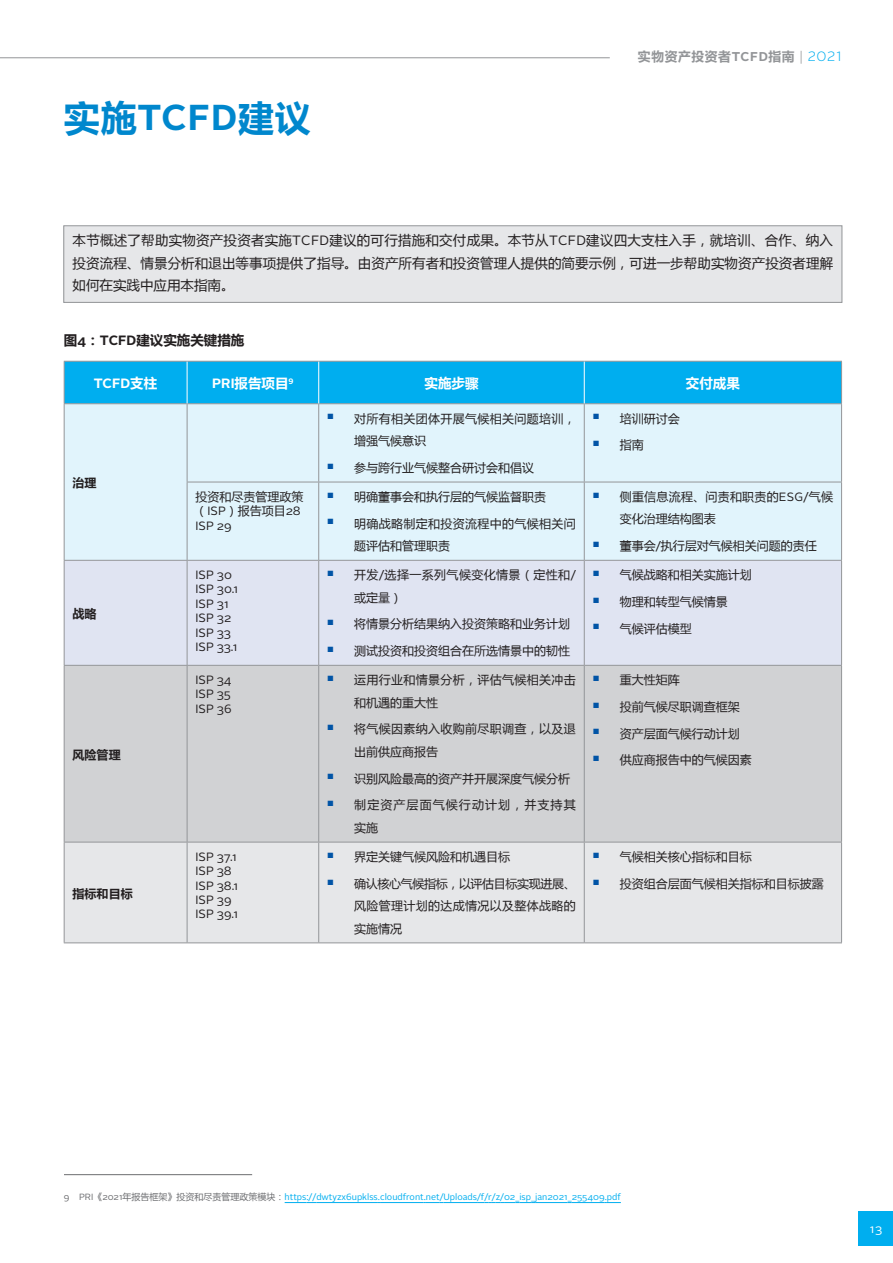
<style>
.page{position:relative;width:893px;height:1263px;background:#fff}
.page>*{position:absolute;margin:0;border:0;box-sizing:border-box;transform-origin:0 0}
.t1{font:700 36px "Microsoft Ya Hei";color:#0087cd}
.t2{font:13.5px/22.5px "Microsoft Ya Hei";letter-spacing:.005em;color:#231f20;text-align:justify}
.t3{font:700 13.5px "Microsoft Ya Hei";color:#fff}
.t4{font:700 13.5px "Microsoft Ya Hei";color:#231f20}
.t5{font:700 13.5px "Alright Sans";color:#fff}
.t6{font:700 12.75px "Microsoft Ya Hei";letter-spacing:.05em;color:#939598}
.t7{font:12px/22.5px "Microsoft Ya Hei";color:#231f20}
.t8{font:12px/22.5px "Microsoft Ya Hei";letter-spacing:.025em;color:#231f20}
.t9{font:12px/14.4px "Alright Sans";color:#231f20}
.t10{font:12px/22.5px "Microsoft Ya Hei";letter-spacing:.02em;color:#231f20}
.t11{font:12px/22.5px "Microsoft Ya Hei";letter-spacing:.035em;color:#231f20}
.t12{font:12px/22.5px "Microsoft Ya Hei";letter-spacing:.09em;color:#231f20}
.t13{font:700 12px "Microsoft Ya Hei";color:#231f20}
.t14{font:12px "Alright Sans";color:#fff}
.t15{font:9px "Alright Sans";color:#00aeef}
.s1{font-family:"Alright Sans"}
.s2{font-family:"Alright Sans";font-weight:300;font-size:13.5px}
.s3{font-family:"Alright Sans";font-weight:300;font-size:13.5px;color:#00aeef}
.s4{font-family:"Microsoft Ya Hei"}
.s5{color:#6c6d70}
.s6{font-family:"Microsoft Ya Hei";color:#6c6d70}
</style>
<div class="page">
<div style="left:859px;top:1212px;width:34px;height:34px;background:#00aeef"></div>
<hr style="left:0;top:57px;width:610px;height:1px;background:#939598">
<div style="left:64px;top:226px;width:778px;height:76px;background:#e6e7e9"></div>
<div style="left:63px;top:225px;width:779px;height:78px;border:1px solid #939598"></div>
<div style="left:65px;top:362px;width:776px;height:41px;background:#00aeef"></div>
<div style="left:65px;top:404px;width:776px;height:156px;background:#e1f4fc"></div>
<div style="left:65px;top:561px;width:776px;height:104px;background:#e0e4f2"></div>
<div style="left:65px;top:666px;width:776px;height:176px;background:#d1d2d4"></div>
<div style="left:65px;top:843px;width:776px;height:99px;background:#e6e7e9"></div>
<hr style="left:64px;top:361px;width:123px;height:1px;background:#939598">
<hr style="left:64px;top:362px;width:1px;height:41px;background:#939598">
<hr style="left:187px;top:361px;width:132px;height:1px;background:#939598">
<hr style="left:319px;top:361px;width:265px;height:1px;background:#939598">
<hr style="left:584px;top:361px;width:258px;height:1px;background:#939598">
<hr style="left:841px;top:362px;width:1px;height:41px;background:#939598">
<hr style="left:64px;top:403px;width:123px;height:1px;background:#939598">
<hr style="left:64px;top:404px;width:1px;height:78px;background:#939598">
<hr style="left:187px;top:403px;width:132px;height:1px;background:#939598">
<hr style="left:187px;top:404px;width:1px;height:78px;background:#939598">
<hr style="left:319px;top:403px;width:265px;height:1px;background:#939598">
<hr style="left:318px;top:404px;width:1px;height:78px;background:#939598">
<hr style="left:584px;top:403px;width:258px;height:1px;background:#939598">
<hr style="left:584px;top:404px;width:1px;height:78px;background:#939598">
<hr style="left:841px;top:404px;width:1px;height:78px;background:#939598">
<hr style="left:64px;top:482px;width:1px;height:78px;background:#939598">
<hr style="left:187px;top:482px;width:132px;height:1px;background:#939598">
<hr style="left:187px;top:482px;width:1px;height:78px;background:#939598">
<hr style="left:319px;top:482px;width:265px;height:1px;background:#939598">
<hr style="left:318px;top:482px;width:1px;height:78px;background:#939598">
<hr style="left:584px;top:482px;width:258px;height:1px;background:#939598">
<hr style="left:584px;top:482px;width:1px;height:78px;background:#939598">
<hr style="left:841px;top:482px;width:1px;height:78px;background:#939598">
<hr style="left:64px;top:560px;width:123px;height:1px;background:#939598">
<hr style="left:64px;top:561px;width:1px;height:104px;background:#939598">
<hr style="left:187px;top:560px;width:132px;height:1px;background:#939598">
<hr style="left:187px;top:561px;width:1px;height:104px;background:#939598">
<hr style="left:319px;top:560px;width:265px;height:1px;background:#939598">
<hr style="left:318px;top:561px;width:1px;height:104px;background:#939598">
<hr style="left:584px;top:560px;width:258px;height:1px;background:#939598">
<hr style="left:584px;top:561px;width:1px;height:104px;background:#939598">
<hr style="left:841px;top:561px;width:1px;height:104px;background:#939598">
<hr style="left:64px;top:665px;width:123px;height:1px;background:#939598">
<hr style="left:64px;top:666px;width:1px;height:176px;background:#939598">
<hr style="left:187px;top:665px;width:132px;height:1px;background:#939598">
<hr style="left:187px;top:666px;width:1px;height:176px;background:#939598">
<hr style="left:319px;top:665px;width:265px;height:1px;background:#939598">
<hr style="left:318px;top:666px;width:1px;height:176px;background:#939598">
<hr style="left:584px;top:665px;width:258px;height:1px;background:#939598">
<hr style="left:584px;top:666px;width:1px;height:176px;background:#939598">
<hr style="left:841px;top:666px;width:1px;height:176px;background:#939598">
<hr style="left:64px;top:842px;width:123px;height:1px;background:#939598">
<hr style="left:64px;top:842px;width:1px;height:100px;background:#939598">
<hr style="left:187px;top:842px;width:132px;height:1px;background:#939598">
<hr style="left:187px;top:842px;width:1px;height:100px;background:#939598">
<hr style="left:319px;top:842px;width:265px;height:1px;background:#939598">
<hr style="left:318px;top:842px;width:1px;height:100px;background:#939598">
<hr style="left:584px;top:842px;width:258px;height:1px;background:#939598">
<hr style="left:584px;top:842px;width:1px;height:100px;background:#939598">
<hr style="left:841px;top:842px;width:1px;height:100px;background:#939598">
<hr style="left:64px;top:942px;width:123px;height:1px;background:#939598">
<hr style="left:187px;top:942px;width:132px;height:1px;background:#939598">
<hr style="left:319px;top:942px;width:265px;height:1px;background:#939598">
<hr style="left:584px;top:942px;width:258px;height:1px;background:#939598">
<hr style="left:187px;top:362px;width:1px;height:41px;background:#fff">
<hr style="left:318px;top:362px;width:1px;height:41px;background:#fff">
<hr style="left:584px;top:362px;width:1px;height:41px;background:#fff">
<hr style="left:64px;top:1174px;width:188px;height:1px;background:#6c6d70">
<svg style="left:285px;top:1202px;width:31px;height:1px"></svg>
<hr style="left:316px;top:1202px;width:62px;height:1px;background:#00aeef">
<hr style="left:380px;top:1202px;width:44px;height:1px;background:#00aeef">
<svg style="left:424px;top:1202px;width:19px;height:1px"></svg>
<hr style="left:443px;top:1202px;width:34px;height:1px;background:#00aeef">
<svg style="left:477px;top:1202px;width:58px;height:1px"></svg>
<hr style="left:535px;top:1202px;width:33px;height:1px;background:#00aeef">
<hr style="left:572px;top:1202px;width:33px;height:1px;background:#00aeef">
<svg style="left:605px;top:1202px;width:16px;height:1px"></svg>
<h1 class="t1" style="left:64px;top:93px;width:249px">实施<span class="s1">TCFD</span>建议</h1>
<p class="t6" style="left:638px;top:48px;width:205px">实物资产投资者<span class="s1">TCFD</span>指南 <span class="s2">|</span> <span class="s3">2021</span></p>
<p class="t2" style="left:73px;top:229px;width:762px">本节概述了帮助实物资产投资者实施<span class="s1">TCFD</span>建议的可行措施和交付成果。本节从<span class="s1">TCFD</span>建议四大支柱入手，就培训、合作、纳入投资流程、情景分析和退出等事项提供了指导。由资产所有者和投资管理人提供的简要示例，可进一步帮助实物资产投资者理解如何在实践中应用本指南。</p>
<p class="t4" style="left:64px;top:331px;width:182px">图<span class="s1">4</span>：<span class="s1">TCFD</span>建议实施关键措施</p>
<p class="t5" style="left:94px;top:374px;width:65px">TCFD<span class="s4">支柱</span></p>
<p class="t3" style="left:212px;top:374px;width:83px"><span class="s1">PRI</span>报告项目<sup>9</sup></p>
<p class="t3" style="left:424px;top:374px;width:55px">实施步骤</p>
<p class="t3" style="left:686px;top:374px;width:55px">交付成果</p>
<p class="t13" style="left:73px;top:474px;width:25px">治理</p>
<p class="t13" style="left:73px;top:605px;width:25px">战略</p>
<p class="t13" style="left:73px;top:746px;width:49px">风险管理</p>
<p class="t13" style="left:73px;top:885px;width:61px">指标和目标</p>
<p class="t7" style="left:196px;top:489px;width:109px;line-height:14.4px">投资和尽责管理政策（<span class="s1">ISP</span>）报告项目<span class="s1">28</span></p>
<p class="t9" style="left:196px;top:518px;width:37px">ISP 29</p>
<p class="t8" style="left:354px;top:407px;width:223px;text-indent:-27px"><sup>■</sup> 对所有相关团体开展气候相关问题培训，增强气候意识</p>
<p class="t7" style="left:327px;top:456px;width:208px"><sup>■</sup> 参与跨行业气候整合研讨会和倡议</p>
<p class="t7" style="left:327px;top:485px;width:220px"><sup>■</sup> 明确董事会和执行层的气候监督职责</p>
<p class="t8" style="left:354px;top:512px;width:223px;text-indent:-27px"><sup>■</sup> 明确战略制定和投资流程中的气候相关问题评估和管理职责</p>
<p class="t9" style="left:196px;top:568px;width:44px">ISP 30<br>ISP 30.1<br>ISP 31<br>ISP 32<br>ISP 33<br>ISP 33.1</p>
<p class="t11" style="left:354px;top:563px;width:223px;text-indent:-27px"><sup>■</sup> 开发/选择一系列气候变化情景（定性和/或定量）</p>
<p class="t7" style="left:327px;top:612px;width:244px"><sup>■</sup> 将情景分析结果纳入投资策略和业务计划</p>
<p class="t7" style="left:327px;top:639px;width:244px"><sup>■</sup> 测试投资和投资组合在所选情景中的韧性</p>
<p class="t9" style="left:196px;top:673px;width:37px;text-align:justify">ISP 34<br>ISP 35<br>ISP 36</p>
<p class="t8" style="left:354px;top:668px;width:223px;text-indent:-27px"><sup>■</sup> 运用行业和情景分析，评估气候相关冲击和机遇的重大性</p>
<p class="t8" style="left:354px;top:717px;width:223px;text-indent:-27px"><sup>■</sup> 将气候因素纳入收购前尽职调查，以及退出前供应商报告</p>
<p class="t7" style="left:327px;top:767px;width:244px"><sup>■</sup> 识别风险最高的资产并开展深度气候分析</p>
<p class="t12" style="left:354px;top:793px;width:223px;text-indent:-27px"><sup>■</sup> 制定资产层面气候行动计划，并支持其实施</p>
<p class="t9" style="left:196px;top:850px;width:44px">ISP 37.1<br>ISP 38<br>ISP 38.1<br>ISP 39<br>ISP 39.1</p>
<p class="t7" style="left:327px;top:845px;width:184px"><sup>■</sup> 界定关键气候风险和机遇目标</p>
<p class="t7" style="left:354px;top:872px;width:223px;text-align:justify;text-indent:-27px"><sup>■</sup> 确认核心气候指标，以评估目标实现进展、风险管理计划的达成情况以及整体战略的实施情况</p>
<p class="t7" style="left:593px;top:407px;width:88px"><sup>■</sup> 培训研讨会</p>
<p class="t7" style="left:593px;top:433px;width:52px"><sup>■</sup> 指南</p>
<p class="t10" style="left:620px;top:485px;width:215px;text-indent:-27px"><sup>■</sup> 侧重信息流程、问责和职责的<span class="s1">ESG</span>/气候变化治理结构图表</p>
<p class="t7" style="left:593px;top:534px;width:226px"><sup>■</sup> 董事会/执行层对气候相关问题的责任</p>
<p class="t7" style="left:593px;top:563px;width:160px"><sup>■</sup> 气候战略和相关实施计划</p>
<p class="t7" style="left:593px;top:590px;width:136px"><sup>■</sup> 物理和转型气候情景</p>
<p class="t7" style="left:593px;top:617px;width:100px"><sup>■</sup> 气候评估模型</p>
<p class="t7" style="left:593px;top:668px;width:88px"><sup>■</sup> 重大性矩阵</p>
<p class="t7" style="left:593px;top:695px;width:148px"><sup>■</sup> 投前气候尽职调查框架</p>
<p class="t7" style="left:593px;top:722px;width:148px"><sup>■</sup> 资产层面气候行动计划</p>
<p class="t7" style="left:593px;top:748px;width:160px"><sup>■</sup> 供应商报告中的气候因素</p>
<p class="t7" style="left:593px;top:845px;width:160px"><sup>■</sup> 气候相关核心指标和目标</p>
<p class="t7" style="left:593px;top:872px;width:232px"><sup>■</sup> 投资组合层面气候相关指标和目标披露</p>
<p class="t15" style="left:64px;top:1190px;width:558px"><span class="s5">9 PRI</span><span class="s6">《</span><span class="s5">2021</span><span class="s6">年报告框架》投资和尽责管理政策模块：</span>https<span class="s4">://</span>dwtyzx6upklss<span class="s4">.</span>cloudfront<span class="s4">.</span>net<span class="s4">/</span>Uploads<span class="s4">/</span>f<span class="s4">/</span>r<span class="s4">/</span>z<span class="s4">/</span>02<span class="s4">_</span>isp<span class="s4">_</span>jan2021<span class="s4">_</span>255409<span class="s4">.</span>pdf</p>
<p class="t14" style="left:870px;top:1221px;width:14px">13</p>
</div>
